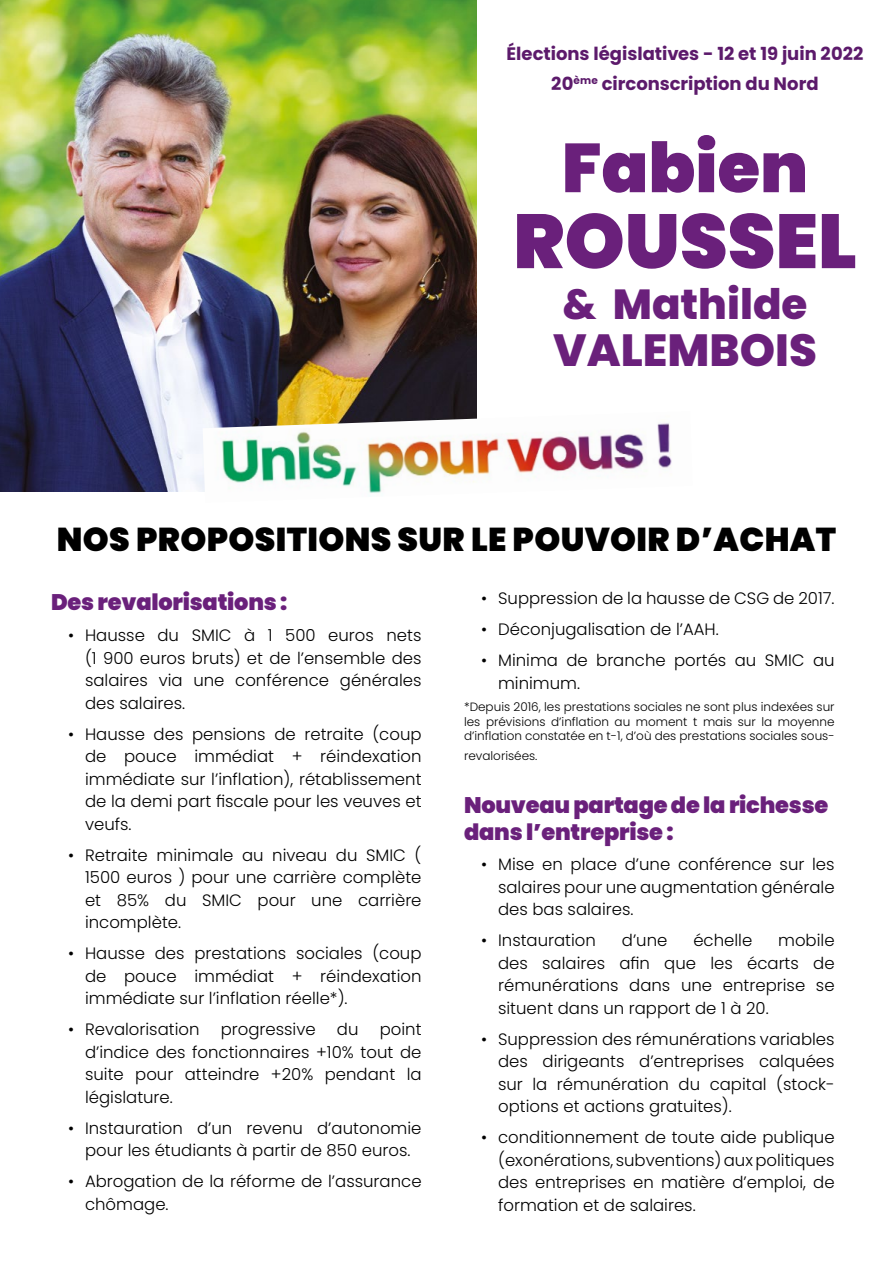
<style>
.page{position:relative;width:893px;height:1263px;background:#fff}
.page>*{position:absolute;margin:0;border:0;box-sizing:border-box;transform-origin:0 0}
.t1{font:900 76.5px "Poppins";color:#6a207b}
.t2{font:900 69px "Poppins";color:#6a207b}
.t3{font:800 45px "Poppins";color:#6a207b}
.t4{font:800 42px "Poppins";color:#6a207b}
.t5{font:900 33px "Poppins";letter-spacing:.01em;color:#000}
.t6{font:900 22.5px/27px "Poppins";letter-spacing:-.01em;color:#6a207b}
.t7{font:700 18px/30px "Poppins";color:#5c1a6b;text-align:center}
.t8{font:300 16.5px/22.5px "Poppins";color:#000;text-align:justify}
.t9{font:300 12px/14.4px "Poppins";color:#000;text-align:justify}
</style>
<div class="page">
<img style="left:0;top:0;width:477px;height:491px">
<img style="left:203px;top:411px;width:469px;height:82px">
<p class="t7" style="left:506px;top:39px;width:358px">Élections législatives - 12 et 19 juin 2022<br>20<sup>ème</sup> circonscription du Nord</p>
<h2 class="t2" style="left:562px;top:128px;width:248px">Fabien</h2>
<h1 class="t1" style="left:513px;top:197px;width:345px">ROUSSEL</h1>
<h3 class="t4" style="left:563px;top:280px;width:246px">&amp; Mathilde</h3>
<h3 class="t3" style="left:553px;top:324px;width:265px">VALEMBOIS</h3>
<h3 class="t5" style="left:57px;top:521px;width:781px">NOS PROPOSITIONS SUR LE POUVOIR D’ACHAT</h3>
<h3 class="t6" style="left:51px;top:589px;width:238px">Des revalorisations :</h3>
<p class="t8" style="left:85px;top:624px;width:338px;text-indent:-17px">• Hausse du SMIC à 1 500 euros nets (1 900 euros bruts) et de l’ensemble des salaires via une conférence générales des salaires.</p>
<p class="t8" style="left:85px;top:723px;width:338px;text-indent:-17px">• Hausse des pensions de retraite (coup de pouce immédiat + réindexation immédiate sur l’inflation), rétablissement de la demi part fiscale pour les veuves et veufs.</p>
<p class="t8" style="left:85px;top:844px;width:338px;text-indent:-17px">• Retraite minimale au niveau du SMIC ( 1500 euros ) pour une carrière complète et 85% du SMIC pour une carrière incomplète.</p>
<p class="t8" style="left:85px;top:942px;width:338px;text-indent:-17px">• Hausse des prestations sociales (coup de pouce immédiat + réindexation immédiate sur l’inflation réelle*).</p>
<p class="t8" style="left:68px;top:1018px;width:133px">• Revalorisation</p>
<p class="t8" style="left:221px;top:1018px;width:96px">progressive</p>
<p class="t8" style="left:337px;top:1018px;width:23px">du</p>
<p class="t8" style="left:85px;top:1018px;width:338px;text-indent:295px">point d’indice des fonctionnaires +10% tout de suite pour atteindre +20% pendant la législature.</p>
<p class="t8" style="left:68px;top:1117px;width:355px;text-align:center">• Instauration d’un revenu d’autonomie pour les étudiants à partir de 850 euros.</p>
<p class="t8" style="left:85px;top:1170px;width:338px;text-indent:-17px">• Abrogation de la réforme de l’assurance chômage.</p>
<p class="t8" style="left:481px;top:587px;width:355px">• Suppression de la hausse de CSG de 2017.</p>
<p class="t8" style="left:481px;top:618px;width:239px">• Déconjugalisation de l’AAH.</p>
<p class="t8" style="left:498px;top:649px;width:338px;text-indent:-17px">• Minima de branche portés au SMIC au minimum.</p>
<p class="t9" style="left:464px;top:700px;width:372px">*Depuis 2016, les prestations sociales ne sont plus indexées sur les prévisions d’inflation au moment t mais sur la moyenne d’inflation constatée en t-1, d’où des prestations sociales sous-</p>
<p class="t9" style="left:464px;top:749px;width:75px">revalorisées.</p>
<h3 class="t6" style="left:464px;top:791px;width:366px">Nouveau partage de la richesse dans l’entreprise :</h3>
<p class="t8" style="left:498px;top:853px;width:338px;text-indent:-17px">• Mise en place d’une conférence sur les salaires pour une augmentation générale des bas salaires.</p>
<p class="t8" style="left:481px;top:929px;width:116px">• Instauration</p>
<p class="t8" style="left:622px;top:929px;width:47px">d’une</p>
<p class="t8" style="left:693px;top:929px;width:60px">échelle</p>
<p class="t8" style="left:498px;top:929px;width:338px;text-indent:280px">mobile des salaires afin que les écarts de rémunérations dans une entreprise se situent dans un rapport de 1 à 20.</p>
<p class="t8" style="left:498px;top:1028px;width:338px;text-indent:-17px">• Suppression des rémunérations variables des dirigeants d’entreprises calquées sur la rémunération du capital (stock&shy;options et actions gratuites).</p>
<p class="t8" style="left:498px;top:1126px;width:338px;text-indent:-17px">• conditionnement de toute aide publique (exonérations, subventions) aux politiques des entreprises en matière d’emploi, de formation et de salaires.</p>
</div>
